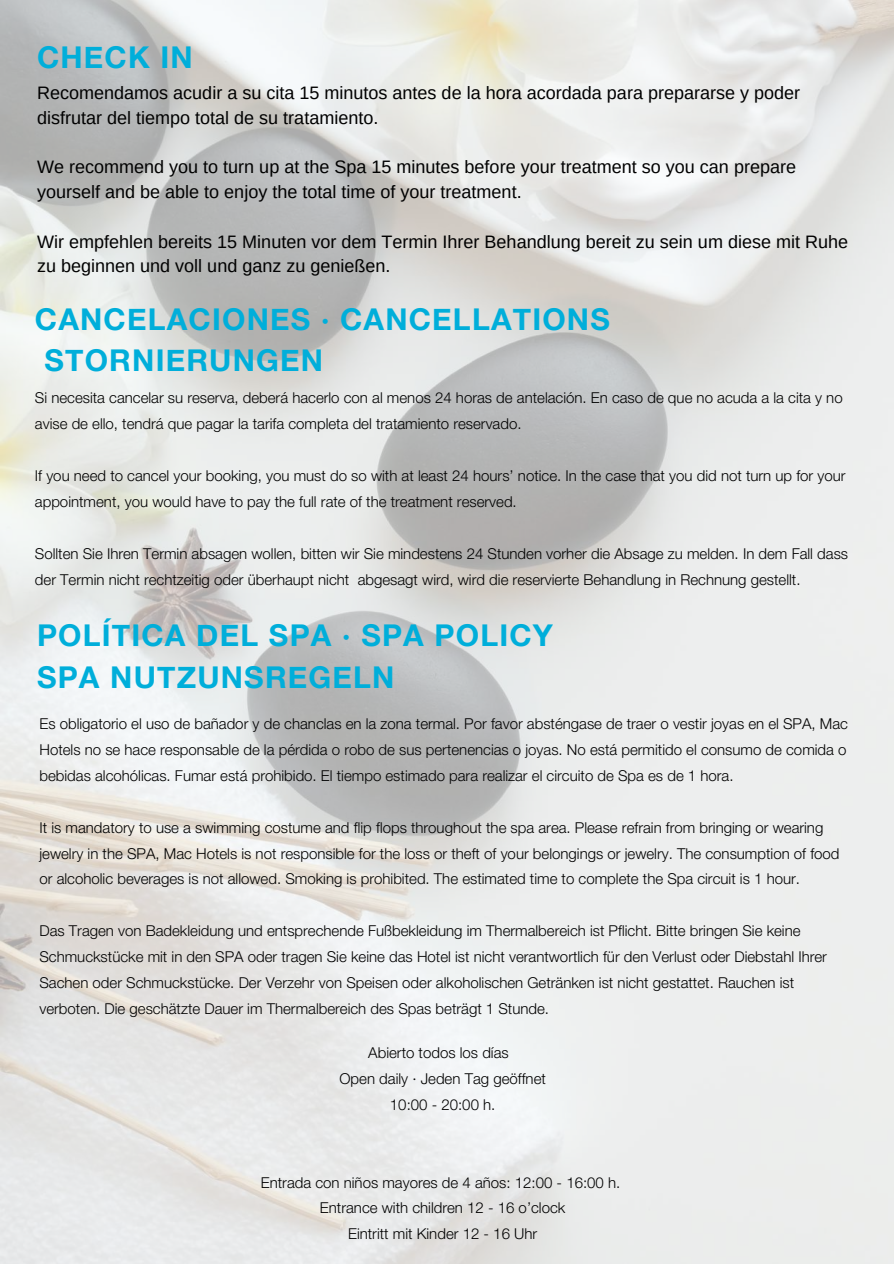
<style>
.page{position:relative;width:894px;height:1264px;background:#fff}
.page>*{position:absolute;margin:0;border:0;box-sizing:border-box;transform-origin:0 0}
.t1{font:700 30px/41.7px "Helvetica Neue";letter-spacing:.04em;color:#00aeda}
.t2{font:18px/24.8px "Arimo";color:#000}
.t3{font:300 15px/26px "Helvetica Neue LT Std";color:#000}
</style>
<div class="page">
<h1 class="t1" style="left:37px;top:35px;width:157px">CHECK IN</h1>
<p class="t2" style="left:37px;top:80px;width:764px">Recomendamos acudir a su cita 15 minutos antes de la hora acordada para prepararse y poder disfrutar del tiempo total de su tratamiento.</p>
<p class="t2" style="left:37px;top:155px;width:760px">We recommend you to turn up at the Spa 15 minutes before your treatment so you can prepare yourself and be able to enjoy the total time of your treatment.</p>
<p class="t2" style="left:37px;top:229px;width:812px">Wir empfehlen bereits 15 Minuten vor dem Termin Ihrer Behandlung bereit zu sein um diese mit Ruhe zu beginnen und voll und ganz zu genießen.</p>
<h1 class="t1" style="left:44px;top:297px;width:566px;text-indent:-10px">CANCELACIONES · CANCELLATIONS<br>STORNIERUNGEN</h1>
<p class="t3" style="left:35px;top:387px;width:809px">Si necesita cancelar su reserva, deberá hacerlo con al menos 24 horas de antelación. En caso de que no acuda a la cita y no avise de ello, tendrá que pagar la tarifa completa del tratamiento reservado.</p>
<p class="t3" style="left:35px;top:465px;width:812px">If you need to cancel your booking, you must do so with at least 24 hours’ notice. In the case that you did not turn up for your appointment, you would have to pay the full rate of the treatment reserved.</p>
<p class="t3" style="left:35px;top:542px;width:814px">Sollten Sie Ihren Termin absagen wollen, bitten wir Sie mindestens 24 Stunden vorher die Absage zu melden. In dem Fall dass der Termin nicht rechtzeitig oder überhaupt nicht abgesagt wird, wird die reservierte Behandlung in Rechnung gestellt.</p>
<h1 class="t1" style="left:37px;top:614px;width:517px">POLÍTICA DEL SPA · SPA POLICY<br>SPA NUTZUNSREGELN</h1>
<p class="t3" style="left:39px;top:712px;width:809px;text-align:justify">Es obligatorio el uso de bañador y de chanclas en la zona termal. Por favor absténgase de traer o vestir joyas en el SPA, Mac Hotels no se hace responsable de la pérdida o robo de sus pertenencias o joyas. No está permitido el consumo de comida o bebidas alcohólicas. Fumar está prohibido. El tiempo estimado para realizar el circuito de Spa es de 1 hora.</p>
<p class="t3" style="left:39px;top:816px;width:801px">It is mandatory to use a swimming costume and flip flops throughout the spa area. Please refrain from bringing or wearing jewelry in the SPA, Mac Hotels is not responsible for the loss or theft of your belongings or jewelry. The consumption of food or alcoholic beverages is not allowed. Smoking is prohibited. The estimated time to complete the Spa circuit is 1 hour.</p>
<p class="t3" style="left:39px;top:920px;width:788px">Das Tragen von Badekleidung und entsprechende Fußbekleidung im Thermalbereich ist Pflicht. Bitte bringen Sie keine Schmuckstücke mit in den SPA oder tragen Sie keine das Hotel ist nicht verantwortlich für den Verlust oder Diebstahl Ihrer Sachen oder Schmuckstücke. Der Verzehr von Speisen oder alkoholischen Getränken ist nicht gestattet. Rauchen ist verboten. Die geschätzte Dauer im Thermalbereich des Spas beträgt 1 Stunde.</p>
<p class="t3" style="left:339px;top:1041px;width:208px;text-align:center">Abierto todos los días<br>Open daily · Jeden Tag geöffnet<br>10:00 - 20:00 h.</p>
<p class="t3" style="left:261px;top:1171px;width:361px;text-align:center">Entrada con niños mayores de 4 años: 12:00 - 16:00 h.<br>Entrance with children 12 - 16 o’clock<br>Eintritt mit Kinder 12 - 16 Uhr</p>
</div>
